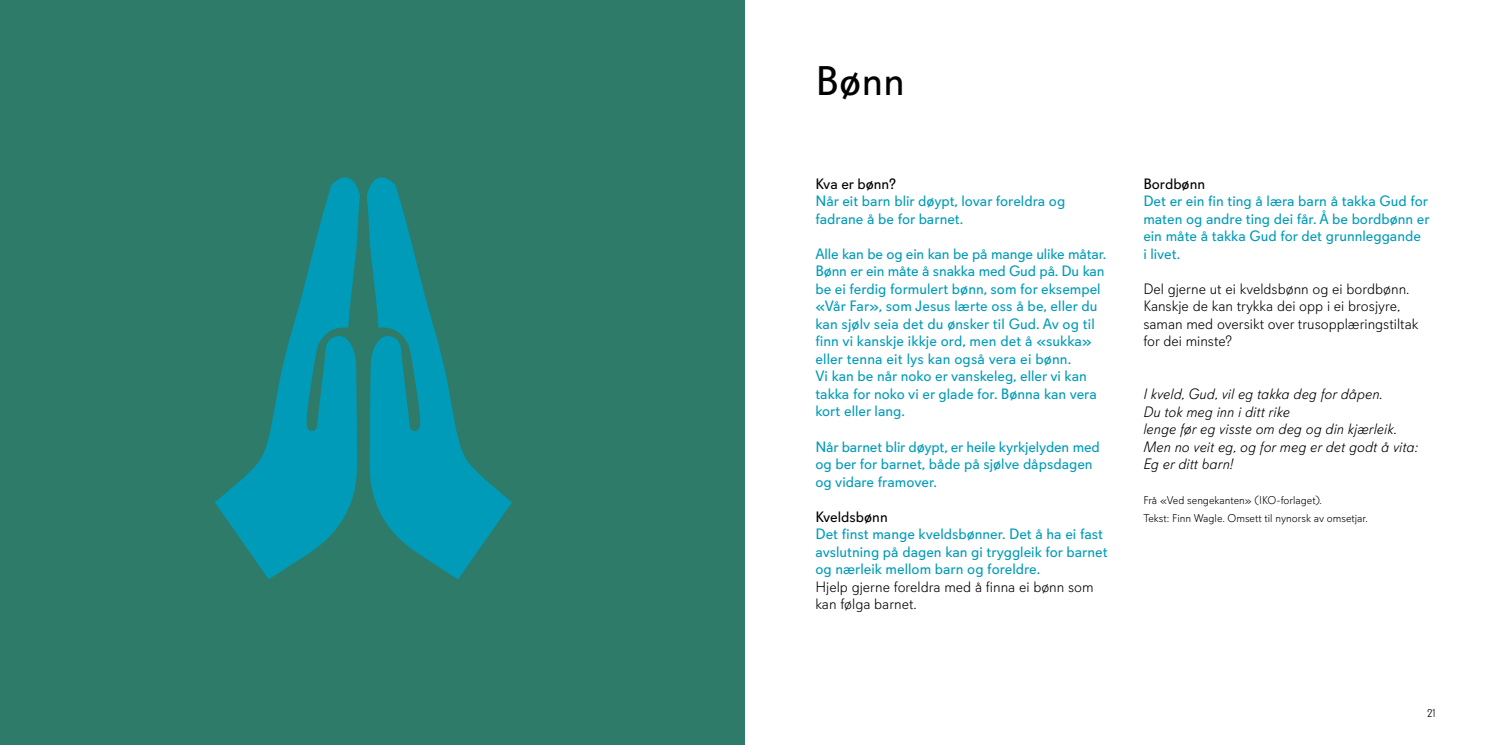
<style>
.page{position:relative;width:1489px;height:745px;background:#fff}
.page>*{position:absolute;margin:0;border:0;box-sizing:border-box;transform-origin:0 0}
.t1{font:41.25px "Davis Sans";color:#000}
.t2{font:15px/17.5px "Davis Sans";color:#009bb8}
.t3{font:300 15px/17.5px "Davis Sans";color:#000}
.t4{font:italic 300 15px/17.5px "Davis Sans";color:#000}
.t5{font:15px "Davis Sans";color:#000}
.t6{font:300 11.25px/17.5px "Davis Sans";color:#000}
</style>
<div class="page">
<div style="left:0;top:0;width:744px;height:744px;background:#2e7b6a"></div>
<svg style="left:215px;top:177px;width:145px;height:402px"></svg>
<svg style="left:367px;top:177px;width:145px;height:402px"></svg>
<h1 class="t1" style="left:815px;top:57px;width:91px">Bønn</h1>
<p class="t5" style="left:815px;top:175px;width:82px">Kva er bønn?</p>
<p class="t2" style="left:815px;top:192px;width:251px">Når eit barn blir døypt, lovar foreldra og fadrane å be for barnet.</p>
<p class="t2" style="left:815px;top:245px;width:292px">Alle kan be og ein kan be på mange ulike måtar.<br>Bønn er ein måte å snakka med Gud på. Du kan be ei ferdig formulert bønn, som for eksempel «Vår Far», som Jesus lærte oss å be, eller du kan sjølv seia det du ønsker til Gud. Av og til finn vi kanskje ikkje ord, men det å «sukka» eller tenna eit lys kan også vera ei bønn.<br>Vi kan be når noko er vanskeleg, eller vi kan takka for noko vi er glade for. Bønna kan vera kort eller lang.</p>
<p class="t2" style="left:815px;top:437px;width:286px">Når barnet blir døypt, er heile kyrkjelyden med og ber for barnet, både på sjølve dåpsdagen og vidare framover.</p>
<p class="t5" style="left:815px;top:507px;width:74px">Kveldsbønn</p>
<p class="t2" style="left:815px;top:525px;width:294px">Det finst mange kveldsbønner. Det å ha ei fast avslutning på dagen kan gi tryggleik for barnet og nærleik mellom barn og foreldre.</p>
<p class="t3" style="left:815px;top:577px;width:280px">Hjelp gjerne foreldra med å finna ei bønn som kan følga barnet.</p>
<p class="t5" style="left:1143px;top:175px;width:63px">Bordbønn</p>
<p class="t2" style="left:1143px;top:192px;width:288px">Det er ein fin ting å læra barn å takka Gud for maten og andre ting dei får. Å be bordbønn er ein måte å takka Gud for det grunnleggande<br>i livet.</p>
<p class="t3" style="left:1143px;top:280px;width:276px">Del gjerne ut ei kveldsbønn og ei bordbønn.<br>Kanskje de kan trykka dei opp i ei brosjyre, saman med oversikt over trusopplæringstiltak for dei minste?</p>
<p class="t4" style="left:1143px;top:385px;width:276px">I kveld, Gud, vil eg takka deg for dåpen.<br>Du tok meg inn i ditt rike<br>lenge før eg visste om deg og din kjærleik.<br>Men no veit eg, og for meg er det godt å vita:<br>Eg er ditt barn!</p>
<p class="t6" style="left:1143px;top:491px;width:226px">Frå «Ved sengekanten» (IKO-forlaget).<br>Tekst: Finn Wagle. Omsett til nynorsk av omsetjar.</p>
<p class="t6" style="left:1426px;top:704px;width:10px">21</p>
</div>
